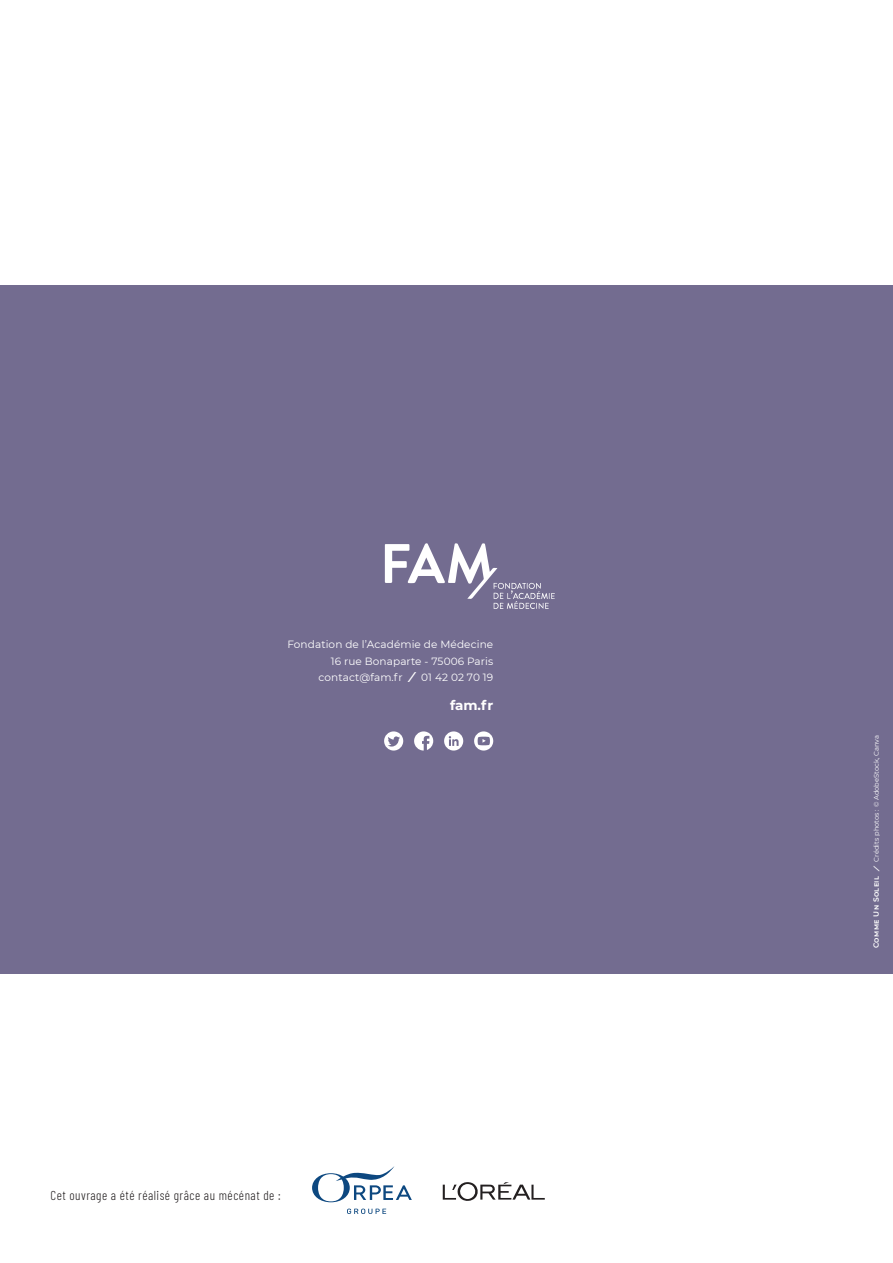
<style>
.page{position:relative;width:893px;height:1263px;background:#fff}
.page>*{position:absolute;margin:0;border:0;box-sizing:border-box;transform-origin:0 0}
.t1{font:700 13.5px "Montserrat";color:#fff}
.t2{font:300 12.9px "Barlow Condensed";letter-spacing:.04em;color:#231f20}
.t3{font:10.5px/16.5px "Montserrat";letter-spacing:.01em;color:#fff;text-align:right}
.t4{font:6.75px "Montserrat";color:#fff}
.s1{font-weight:700;font-style:italic}
.s2{font-weight:600;font-size:7.5px}
.s3{font-weight:800;font-style:italic;font-size:6px}
</style>
<div class="page">
<div style="left:0;top:285px;width:893px;height:689px;background:#736c90"></div>
<svg style="left:312px;top:1166px;width:100px;height:36px"></svg>
<svg style="left:347px;top:1208px;width:39px;height:6px"></svg>
<svg style="left:443px;top:1182px;width:102px;height:19px"></svg>
<svg style="left:414px;top:731px;width:19px;height:19px"></svg>
<svg style="left:444px;top:731px;width:19px;height:19px"></svg>
<svg style="left:384px;top:731px;width:19px;height:19px"></svg>
<svg style="left:474px;top:731px;width:19px;height:19px"></svg>
<svg style="left:385px;top:543px;width:170px;height:66px"></svg>
<p class="t3" style="left:287px;top:636px;width:207px">Fondation de l’Académie de Médecine<br>16 rue Bonaparte - 75006 Paris contact@fam.fr <span class="s1">/</span> 01 42 02 70 19</p>
<p class="t1" style="left:450px;top:695px;width:45px">fam.fr</p>
<p class="t2" style="left:51px;top:1186px;width:231px">Cet ouvrage a été réalisé grâce au mécénat de :</p>
<p class="t4" style="left:872px;top:948px;width:215px;rotate:-90deg"><span class="s2">Comme Un Soleil</span> <span class="s3">/</span> Crédits photos : © AdobeStock, Canva</p>
</div>
